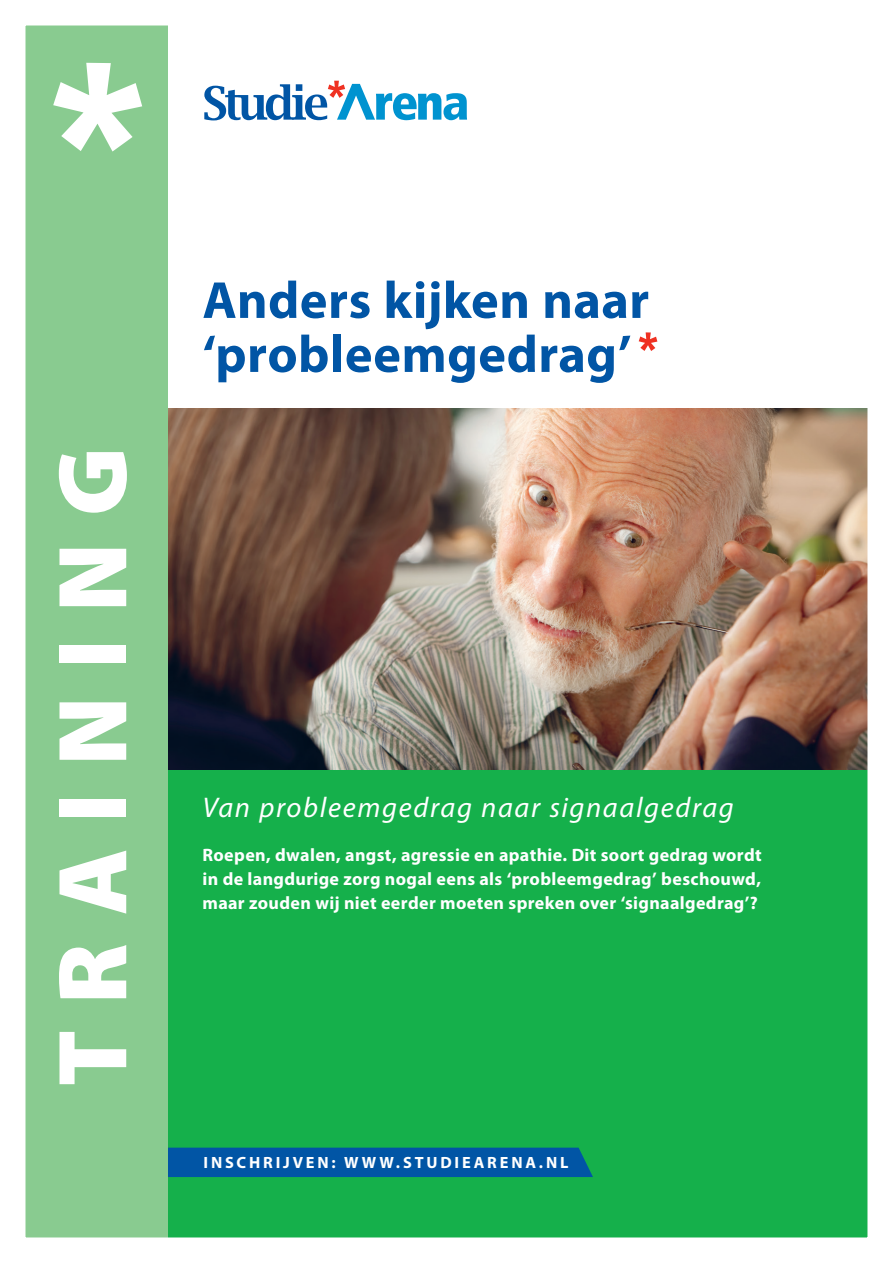
<style>
.page{position:relative;width:893px;height:1263px;background:#fff}
.page>*{position:absolute;margin:0;border:0;box-sizing:border-box;transform-origin:0 0}
.t1{font:900 99px "Myriad Pro";letter-spacing:.27em;color:#fff}
.KOP{font:700 52.5px "Myriad Pro";letter-spacing:.01em;color:#0155a5}
.PLAT{font:italic 28.5px "Myriad Pro";letter-spacing:.06em;color:#fff}
.TUSSENKOP{font:700 18px "Myriad Pro";letter-spacing:.02em;color:#fff}
.t2{font:700 16.35px "Myriad Pro";letter-spacing:.175em;color:#fff}
</style>
<div class="page">
<div style="left:9px;top:438px;width:871px;height:812px;background:#15b04b"></div>
<div style="left:168px;top:1148px;width:425px;height:29px;background:#0155a5"></div>
<img style="left:168px;top:408px;width:698px;height:362px">
<div style="left:14px;top:13px;width:154px;height:1229px;background:#89cb90"></div>
<svg style="left:639px;top:332px;width:18px;height:19px"></svg>
<svg style="left:204px;top:81px;width:263px;height:39px"></svg>
<div style="left:0;top:0;width:893px;height:1263px;border:26px solid #fff"></div>
<svg style="left:53px;top:63px;width:89px;height:89px"></svg>
<p class="t1" style="left:37px;top:1086px;width:641px;rotate:-90deg">TRAINING</p>
<p class="KOP" style="left:202px;top:271px;width:448px">Anders kijken naar</p>
<p class="KOP" style="left:202px;top:325px;width:430px">‘probleemgedrag’</p>
<p class="PLAT" style="left:202px;top:792px;width:533px">Van probleemgedrag naar signaalgedrag</p>
<p class="TUSSENKOP" style="left:202px;top:845px;width:561px">Roepen, dwalen, angst, agressie en apathie. Dit soort gedrag wordt</p>
<p class="TUSSENKOP" style="left:202px;top:869px;width:560px">in de langdurige zorg nogal eens als ‘probleemgedrag’ beschouwd,</p>
<p class="TUSSENKOP" style="left:202px;top:893px;width:557px">maar zouden wij niet eerder moeten spreken over ‘signaalgedrag’?</p>
<p class="t2" style="left:203px;top:1153px;width:367px">INSCHRIJVEN: WWW.STUDIEARENA.NL</p>
</div>
